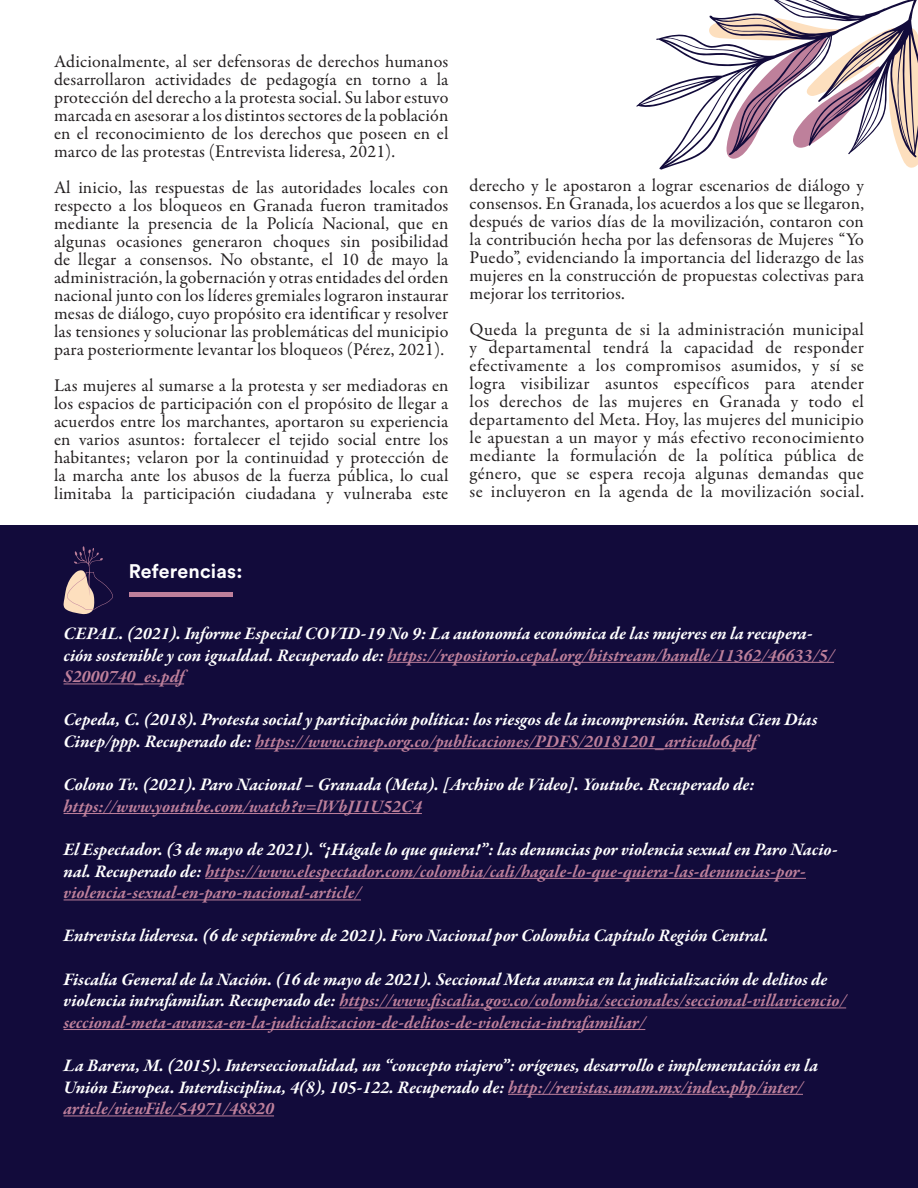
<style>
.page{position:relative;width:918px;height:1188px;background:#fff}
.page>*{position:absolute;margin:0;border:0;box-sizing:border-box;transform-origin:0 0}
.t1{font:700 19.5px "Circular Std";letter-spacing:.01em;color:#fff}
.t2{font:18px/18px "Garamond Premr Pro";letter-spacing:.01em;color:#231f20;text-align:justify}
.t3{font:italic 700 18px/21.6px "Garamond Premr Pro";color:#fff}
.t4{font:italic 700 18px/21.6px "Garamond Premr Pro";color:#be809b}
.s1{color:#be809b}
.s2{color:#fff}
</style>
<div class="page">
<div style="left:0;top:525px;width:918px;height:663px;background:#120b3b"></div>
<hr style="left:388px;top:662px;width:446px;height:1px;background:#be809b">
<hr style="left:64px;top:683px;width:120px;height:1px;background:#be809b">
<hr style="left:255px;top:748px;width:501px;height:1px;background:#be809b">
<hr style="left:64px;top:813px;width:358px;height:1px;background:#be809b">
<hr style="left:205px;top:878px;width:601px;height:1px;background:#be809b">
<hr style="left:64px;top:899px;width:297px;height:1px;background:#be809b">
<hr style="left:339px;top:1007px;width:507px;height:1px;background:#be809b">
<hr style="left:64px;top:1029px;width:581px;height:1px;background:#be809b">
<hr style="left:508px;top:1094px;width:295px;height:1px;background:#be809b">
<hr style="left:64px;top:1115px;width:210px;height:1px;background:#be809b">
<hr style="left:129px;top:592px;width:104px;height:4px;background:#be809b">
<svg style="left:64px;top:546px;width:49px;height:68px"></svg>
<svg style="left:636px;top:0;width:282px;height:170px"></svg>
<p class="t2" style="left:54px;top:53px;width:396px">Adicionalmente, al ser defensoras de derechos humanos desarrollaron actividades de pedagogía en torno a la protección del derecho a la protesta social. Su labor estuvo marcada en asesorar a los distintos sectores de la población en el reconocimiento de los derechos que poseen en el marco de las protestas (Entrevista lideresa, 2021).</p>
<p class="t2" style="left:54px;top:179px;width:396px">Al inicio, las respuestas de las autoridades locales con respecto a los bloqueos en Granada fueron tramitados mediante la presencia de la Policía Nacional, que en algunas ocasiones generaron choques sin posibilidad de llegar a consensos. No obstante, el 10 de mayo la administración, la gobernación y otras entidades del orden nacional junto con los líderes gremiales lograron instaurar mesas de diálogo, cuyo propósito era identificar y resolver las tensiones y solucionar las problemáticas del municipio para posteriormente levantar los bloqueos (Pérez, 2021).</p>
<p class="t2" style="left:54px;top:377px;width:396px">Las mujeres al sumarse a la protesta y ser mediadoras en los espacios de participación con el propósito de llegar a acuerdos entre los marchantes, aportaron su experiencia en varios asuntos: fortalecer el tejido social entre los habitantes; velaron por la continuidad y protección de la marcha ante los abusos de la fuerza pública, lo cual limitaba la participación ciudadana y vulneraba este</p>
<p class="t2" style="left:470px;top:177px;width:396px">derecho y le apostaron a lograr escenarios de diálogo y consensos. En Granada, los acuerdos a los que se llegaron, después de varios días de la movilización, contaron con la contribución hecha por las defensoras de Mujeres “Yo Puedo”, evidenciando la importancia del liderazgo de las mujeres en la construcción de propuestas colectivas para mejorar los territorios.</p>
<p class="t2" style="left:470px;top:321px;width:396px">Queda la pregunta de si la administración municipal y departamental tendrá la capacidad de responder efectivamente a los compromisos asumidos, y sí se logra visibilizar asuntos específicos para atender los derechos de las mujeres en Granada y todo el departamento del Meta. Hoy, las mujeres del municipio le apuestan a un mayor y más efectivo reconocimiento mediante la formulación de la política pública de género, que se espera recoja algunas demandas que se incluyeron en la agenda de la movilización social.</p>
<p class="t1" style="left:129px;top:558px;width:115px">Referencias:</p>
<p class="t3" style="left:64px;top:624px;width:772px">CEPAL. (2021). Informe Especial COVID-19 No 9: La autonomía económica de las mujeres en la recupera&shy;ción sostenible y con igualdad. Recuperado de: <span class="s1">https://repositorio.cepal.org/bitstream/handle/11362/46633/5/<br>S2000740_es.pdf</span></p>
<p class="t3" style="left:64px;top:710px;width:755px">Cepeda, C. (2018). Protesta social y participación política: los riesgos de la incomprensión. Revista Cien Días<br>Cinep/ppp. Recuperado de: <span class="s1">https://www.cinep.org.co/publicaciones/PDFS/20181201_articulo6.pdf</span></p>
<p class="t3" style="left:64px;top:775px;width:693px">Colono Tv. (2021). Paro Nacional – Granada (Meta). [Archivo de Video]. Youtube. Recuperado de:</p>
<p class="t4" style="left:64px;top:796px;width:360px">https://www.youtube.com/watch?v=lWbJI1U52C4</p>
<p class="t4" style="left:64px;top:840px;width:776px"><span class="s2">El Espectador. (3 de mayo de 2021). “¡Hágale lo que quiera!”: las denuncias por violencia sexual en Paro Nacio&shy;nal. Recuperado de:</span> https://www.elespectador.com/colombia/cali/hagale-lo-que-quiera-las-denuncias-por&shy;violencia-sexual-en-paro-nacional-article/</p>
<p class="t3" style="left:64px;top:926px;width:707px">Entrevista lideresa. (6 de septiembre de 2021). Foro Nacional por Colombia Capítulo Región Central.</p>
<p class="t4" style="left:64px;top:969px;width:784px"><span class="s2">Fiscalía General de la Nación. (16 de mayo de 2021). Seccional Meta avanza en la judicialización de delitos de violencia intrafamiliar. Recuperado de:</span> https://www.fiscalia.gov.co/colombia/seccionales/seccional-villavicencio/ seccional-meta-avanza-en-la-judicializacion-de-delitos-de-violencia-intrafamiliar/</p>
<p class="t3" style="left:64px;top:1056px;width:756px">La Barera, M. (2015). Interseccionalidad, un “concepto viajero”: orígenes, desarrollo e implementación en la<br>Unión Europea. Interdisciplina, 4(8), 105-122. Recuperado de: <span class="s1">http://revistas.unam.mx/index.php/inter/ article/viewFile/54971/48820</span></p>
</div>
